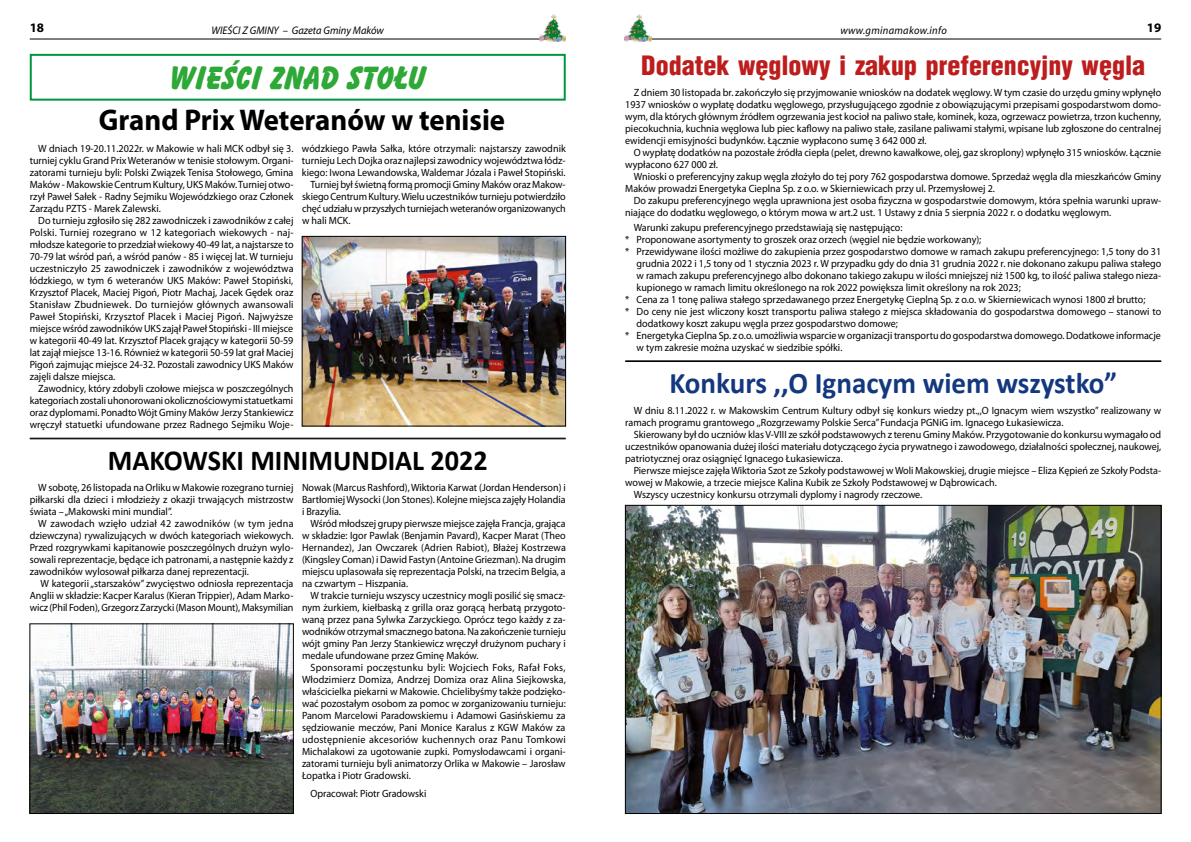
<style>
.page{position:relative;width:1191px;height:842px;background:#fff}
.page>*{position:absolute;margin:0;border:0;box-sizing:border-box;transform-origin:0 0}
.t1{font:800 33px "Balon Ibis EE";color:#2ea836;scale:.96 1}
.t2{font:700 30px "Calibri";color:#14387f}
.t3{font:700 30px "Myriad Pro";color:#000;scale:.96 1}
.t4{font:700 29px "Calibri";color:#000}
.t5{font:900 26px "Switzerland Cond";color:#bd1d1d}
.t6{font:700 13px "Myriad Pro";color:#000}
.t7{font:italic 11px "Myriad Pro";color:#000;scale:.95 1}
.t8{font:italic 11px "Myriad";letter-spacing:.03em;color:#000;scale:.95 1}
.t9{font:10.5px/12px "Myriad Pro";color:#000;text-align:justify;scale:.96 1}
</style>
<div class="page">
<hr style="left:30px;top:39px;width:536px;height:1px;background:#000">
<hr style="left:625px;top:39px;width:536px;height:1px;background:#000">
<img style="left:624px;top:15px;width:27px;height:27px">
<img style="left:539px;top:15px;width:27px;height:27px">
<img style="left:304px;top:238px;width:260px;height:186px">
<div style="left:302px;top:236px;width:264px;height:190px;border:1px solid #000"></div>
<img style="left:627px;top:507px;width:532px;height:305px">
<div style="left:625px;top:505px;width:536px;height:309px;border:1px solid #000"></div>
<hr style="left:625px;top:361px;width:536px;height:1px;background:#000">
<div style="left:30px;top:54px;width:536px;height:47px;border:2px solid #009641"></div>
<hr style="left:30px;top:438px;width:536px;height:1px;background:#000">
<hr style="left:30px;top:439px;width:536px;height:1px;background:#000">
<img style="left:32px;top:626px;width:259px;height:186px">
<div style="left:30px;top:624px;width:263px;height:190px;border:1px solid #000"></div>
<p class="t6" style="left:30px;top:20px;width:16px">18</p>
<p class="t7" style="left:211px;top:23px;width:183px">WIEŚCI Z GMINY – Gazeta Gminy Maków</p>
<p class="t8" style="left:840px;top:25px;width:114px">www.gminamakow.info</p>
<p class="t6" style="left:1146px;top:20px;width:16px">19</p>
<h1 class="t1" style="left:169px;top:58px;width:269px">WIEŚCI ZNAD STOŁU</h1>
<h2 class="t3" style="left:99px;top:101px;width:424px">Grand Prix Weteranów w tenisie</h2>
<p class="t9" style="left:30px;top:142px;width:276px;text-indent:9px">W dniach 19-20.11.2022r. w Makowie w hali MCK odbył się 3. turniej cyklu Grand Prix Weteranów w tenisie stołowym. Organi&shy;zatorami turnieju byli: Polski Związek Tenisa Stołowego, Gmina Maków - Makowskie Centrum Kultury, UKS Maków. Turniej otwo&shy;rzył Paweł Sałek - Radny Sejmiku Wojewódzkiego oraz Członek Zarządu PZTS - Marek Zalewski.</p>
<p class="t9" style="left:30px;top:214px;width:276px;text-indent:9px">Do turnieju zgłosiło się 282 zawodniczek i zawodników z całej Polski. Turniej rozegrano w 12 kategoriach wiekowych - naj&shy;młodsze kategorie to przedział wiekowy 40-49 lat, a najstarsze to 70-79 lat wśród pań, a wśród panów - 85 i więcej lat. W turnieju uczestniczyło 25 zawodniczek i zawodników z województwa łódzkiego, w tym 6 weteranów UKS Maków: Paweł Stopiński, Krzysztof Placek, Maciej Pigoń, Piotr Machaj, Jacek Gędek oraz Stanisław Zbudniewek. Do turniejów głównych awansowali Paweł Stopiński, Krzysztof Placek i Maciej Pigoń. Najwyższe miejsce wśród zawodników UKS zajął Paweł Stopiński - III miejsce w kategorii 40-49 lat. Krzysztof Placek grający w kategorii 50-59 lat zajął miejsce 13-16. Również w kategorii 50-59 lat grał Maciej Pigoń zajmując miejsce 24-32. Pozostali zawodnicy UKS Maków zajęli dalsze miejsca.</p>
<p class="t9" style="left:30px;top:382px;width:276px;text-indent:9px">Zawodnicy, który zdobyli czołowe miejsca w poszczególnych kategoriach zostali uhonorowani okolicznościowymi statuetkami oraz dyplomami. Ponadto Wójt Gminy Maków Jerzy Stankiewicz wręczył statuetki ufundowane przez Radnego Sejmiku Woje-</p>
<p class="t9" style="left:302px;top:142px;width:276px">wódzkiego Pawła Sałka, które otrzymali: najstarszy zawodnik</p>
<p class="t9" style="left:302px;top:154px;width:276px">turnieju Lech Dojka oraz najlepsi zawodnicy województwa łódz-</p>
<p class="t9" style="left:302px;top:166px;width:276px">kiego: Iwona Lewandowska, Waldemar Józala i Paweł Stopiński.</p>
<p class="t9" style="left:310px;top:178px;width:267px">Turniej był świetną formą promocji Gminy Maków oraz Makow-</p>
<p class="t9" style="left:302px;top:190px;width:276px">skiego Centrum Kultury. Wielu uczestników turnieju potwierdziło</p>
<p class="t9" style="left:302px;top:202px;width:276px">chęć udziału w przyszłych turniejach weteranów organizowanych</p>
<p class="t9" style="left:302px;top:214px;width:52px">w hali MCK.</p>
<h3 class="t4" style="left:108px;top:441px;width:381px">MAKOWSKI MINIMUNDIAL 2022</h3>
<p class="t9" style="left:302px;top:481px;width:276px">Nowak (Marcus Rashford), Wiktoria Karwat (Jordan Henderson) i Bartłomiej Wysocki (Jon Stones). Kolejne miejsca zajęły Holandia i Brazylia.</p>
<p class="t9" style="left:302px;top:517px;width:276px;text-indent:9px">Wśród młodszej grupy pierwsze miejsce zajęła Francja, grająca w składzie: Igor Pawlak (Benjamin Pavard), Kacper Marat (Theo Hernandez), Jan Owczarek (Adrien Rabiot), Błażej Kostrzewa (Kingsley Coman) i Dawid Fastyn (Antoine Griezman). Na drugim miejscu uplasowała się reprezentacja Polski, na trzecim Belgia, a na czwartym – Hiszpania.</p>
<p class="t9" style="left:302px;top:589px;width:276px;text-indent:9px">W trakcie turnieju wszyscy uczestnicy mogli posilić się smacz&shy;nym żurkiem, kiełbaską z grilla oraz gorącą herbatą przygoto&shy;waną przez pana Sylwka Zarzyckiego. Oprócz tego każdy z za&shy;wodników otrzymał smacznego batona. Na zakończenie turnieju wójt gminy Pan Jerzy Stankiewicz wręczył drużynom puchary i medale ufundowane przez Gminę Maków.</p>
<p class="t9" style="left:302px;top:661px;width:276px;text-indent:9px">Sponsorami poczęstunku byli: Wojciech Foks, Rafał Foks, Włodzimierz Domiza, Andrzej Domiza oraz Alina Siejkowska, właścicielka piekarni w Makowie. Chcielibyśmy także podzięko&shy;wać pozostałym osobom za pomoc w zorganizowaniu turnieju:<br>Panom Marcelowi Paradowskiemu i Adamowi Gasińskiemu za sędziowanie meczów, Pani Monice Karalus z KGW Maków za udostępnienie akcesoriów kuchennych oraz Panu Tomkowi Michalakowi za ugotowanie zupki. Pomysłodawcami i organi&shy;zatorami turnieju byli animatorzy Orlika w Makowie – Jarosław Łopatka i Piotr Gradowski.</p>
<p class="t9" style="left:310px;top:787px;width:122px">Opracował: Piotr Gradowski</p>
<p class="t9" style="left:30px;top:481px;width:276px;text-indent:9px">W sobotę, 26 listopada na Orliku w Makowie rozegrano turniej piłkarski dla dzieci i młodzieży z okazji trwających mistrzostw świata – „Makowski mini mundial”.</p>
<p class="t9" style="left:30px;top:517px;width:276px;text-indent:9px">W zawodach wzięło udział 42 zawodników (w tym jedna dziewczyna) rywalizujących w dwóch kategoriach wiekowych.<br>Przed rozgrywkami kapitanowie poszczególnych drużyn wylo&shy;sowali reprezentacje, będące ich patronami, a następnie każdy z zawodników wylosował piłkarza danej reprezentacji.</p>
<p class="t9" style="left:30px;top:577px;width:276px;text-indent:11px">W kategorii „starszaków” zwycięstwo odniosła reprezentacja Anglii w składzie: Kacper Karalus (Kieran Trippier), Adam Marko&shy;wicz (Phil Foden), Grzegorz Zarzycki (Mason Mount), Maksymilian</p>
<h3 class="t5" style="left:641px;top:49px;width:505px">Dodatek węglowy i zakup preferencyjny węgla</h3>
<p class="t9" style="left:625px;top:86px;width:560px;text-indent:9px">Z dniem 30 listopada br. zakończyło się przyjmowanie wniosków na dodatek węglowy. W tym czasie do urzędu gminy wpłynęło 1937 wniosków o wypłatę dodatku węglowego, przysługującego zgodnie z obowiązującymi przepisami gospodarstwom domo&shy;wym, dla których głównym źródłem ogrzewania jest kocioł na paliwo stałe, kominek, koza, ogrzewacz powietrza, trzon kuchenny, piecokuchnia, kuchnia węglowa lub piec kaflowy na paliwo stałe, zasilane paliwami stałymi, wpisane lub zgłoszone do centralnej ewidencji emisyjności budynków. Łącznie wypłacono sumę 3 642 000 zł.</p>
<p class="t9" style="left:625px;top:146px;width:560px;text-indent:9px">O wypłatę dodatków na pozostałe źródła ciepła (pelet, drewno kawałkowe, olej, gaz skroplony) wpłynęło 315 wniosków. Łącznie wypłacono 627 000 zł.</p>
<p class="t9" style="left:625px;top:170px;width:560px;text-indent:9px">Wnioski o preferencyjny zakup węgla złożyło do tej pory 762 gospodarstwa domowe. Sprzedaż węgla dla mieszkańców Gminy<br>Maków prowadzi Energetyka Cieplna Sp. z o.o. w Skierniewicach przy ul. Przemysłowej 2.</p>
<p class="t9" style="left:625px;top:194px;width:560px;text-indent:8px">Do zakupu preferencyjnego węgla uprawniona jest osoba fizyczna w gospodarstwie domowym, która spełnia warunki upraw&shy;niające do dodatku węglowego, o którym mowa w art.2 ust. 1 Ustawy z dnia 5 sierpnia 2022 r. o dodatku węglowym.</p>
<p class="t9" style="left:634px;top:221px;width:281px">Warunki zakupu preferencyjnego przedstawiają się następująco:</p>
<p class="t9" style="left:625px;top:233px;width:372px">* Proponowane asortymenty to groszek oraz orzech (węgiel nie będzie workowany);</p>
<p class="t9" style="left:625px;top:245px;width:560px">* Przewidywane ilości możliwe do zakupienia przez gospodarstwo domowe w ramach zakupu preferencyjnego: 1,5 tony do 31</p>
<p class="t9" style="left:636px;top:257px;width:548px">grudnia 2022 i 1,5 tony od 1 stycznia 2023 r. W przypadku gdy do dnia 31 grudnia 2022 r. nie dokonano zakupu paliwa stałego</p>
<p class="t9" style="left:636px;top:269px;width:548px">w ramach zakupu preferencyjnego albo dokonano takiego zakupu w ilości mniejszej niż 1500 kg, to ilość paliwa stałego nieza-</p>
<p class="t9" style="left:636px;top:281px;width:402px">kupionego w ramach limitu określonego na rok 2022 powiększa limit określony na rok 2023;</p>
<p class="t9" style="left:625px;top:293px;width:543px">* Cena za 1 tonę paliwa stałego sprzedawanego przez Energetykę Cieplną Sp. z o.o. w Skierniewicach wynosi 1800 zł brutto;</p>
<p class="t9" style="left:625px;top:305px;width:560px">* Do ceny nie jest wliczony koszt transportu paliwa stałego z miejsca składowania do gospodarstwa domowego – stanowi to</p>
<p class="t9" style="left:636px;top:317px;width:273px">dodatkowy koszt zakupu węgla przez gospodarstwo domowe;</p>
<p class="t9" style="left:625px;top:329px;width:559px">* Energetyka Cieplna Sp. z o.o. umożliwia wsparcie w organizacji transportu do gospodarstwa domowego. Dodatkowe informacje</p>
<p class="t9" style="left:636px;top:341px;width:216px">w tym zakresie można uzyskać w siedzibie spółki.</p>
<h2 class="t2" style="left:669px;top:364px;width:449px">Konkurs ,,O Ignacym wiem wszystko”</h2>
<p class="t9" style="left:625px;top:404px;width:560px;text-indent:9px">W dniu 8.11.2022 r. w Makowskim Centrum Kultury odbył się konkurs wiedzy pt.,,O Ignacym wiem wszystko” realizowany w ramach programu grantowego ,,Rozgrzewamy Polskie Serca” Fundacja PGNiG im. Ignacego Łukasiewicza.</p>
<p class="t9" style="left:625px;top:428px;width:560px;text-indent:9px">Skierowany był do uczniów klas V-VIII ze szkół podstawowych z terenu Gminy Maków. Przygotowanie do konkursu wymagało od uczestników opanowania dużej ilości materiału dotyczącego życia prywatnego i zawodowego, działalności społecznej, naukowej, patriotycznej oraz osiągnięć Ignacego Łukasiewicza.</p>
<p class="t9" style="left:634px;top:464px;width:551px">Pierwsze miejsce zajęła Wiktoria Szot ze Szkoły podstawowej w Woli Makowskiej, drugie miejsce – Eliza Kępień ze Szkoły Podsta-</p>
<p class="t9" style="left:625px;top:476px;width:388px">wowej w Makowie, a trzecie miejsce Kalina Kubik ze Szkoły Podstawowej w Dąbrowicach.</p>
<p class="t9" style="left:634px;top:488px;width:302px">Wszyscy uczestnicy konkursu otrzymali dyplomy i nagrody rzeczowe.</p>
</div>
